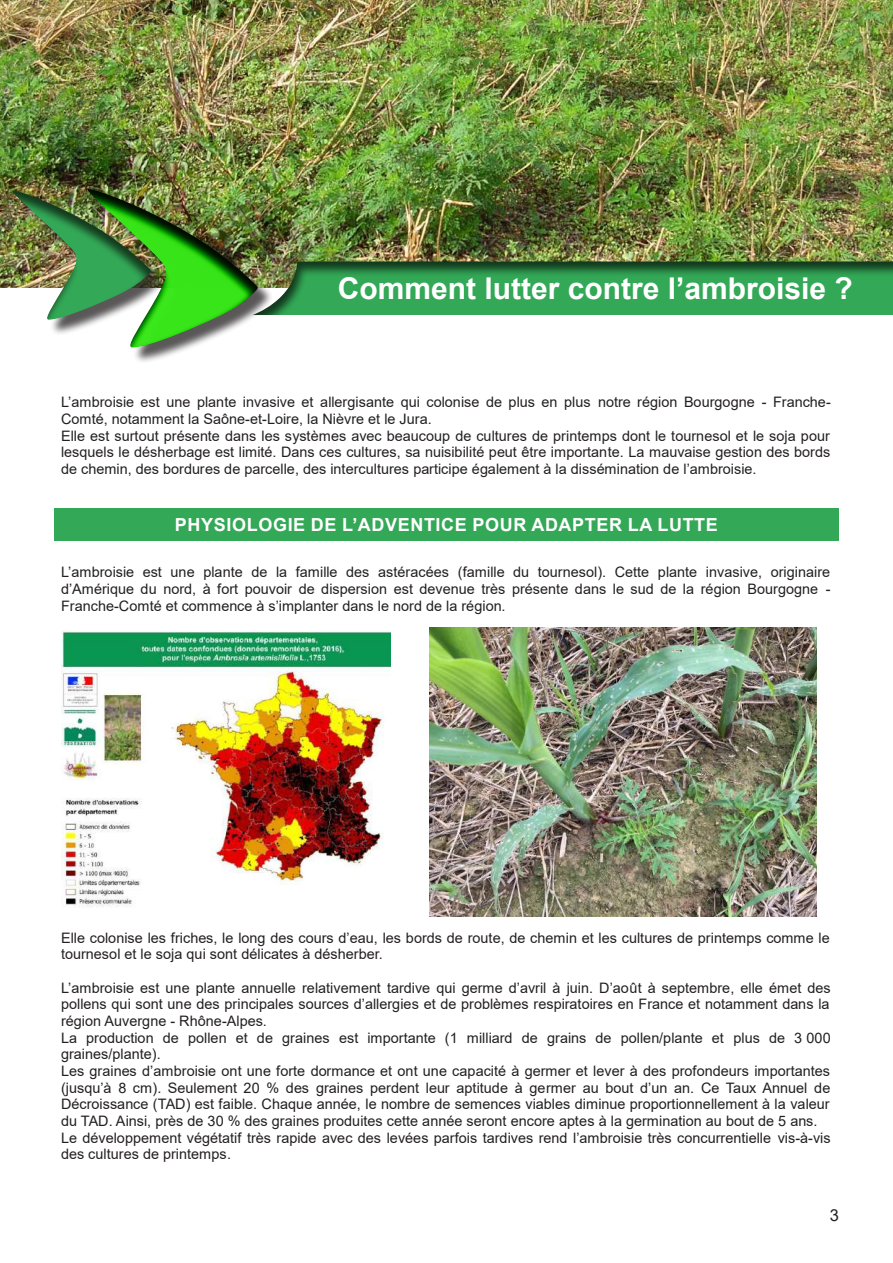
<style>
.page{position:relative;width:893px;height:1263px;background:#fff}
.page>*{position:absolute;margin:0;border:0;box-sizing:border-box;transform-origin:0 0}
.t1{font:700 30px "Arial";color:#fff}
.t2{font:700 18px "Arial";letter-spacing:.035em;color:#fff}
.t3{font:700 17.4px "Arial";color:#fff}
.t4{font:16.5px "Arial";color:#231f20}
.t5{font:14.4px/16.6px "Arial";color:#231f20}
.t6{font:14.4px/16.6px "Arial";color:#231f20}
.s1{font-style:inherit}
</style>
<div class="page">
<img style="left:0;top:0;width:893px;height:260px">
<div style="left:251px;top:260px;width:642px;height:56px;background:#231f20;opacity:.75"></div>
<img style="left:0;top:100px;width:269px;height:262px">
<div style="left:54px;top:508px;width:785px;height:33px;background:#33a957"></div>
<img style="left:61px;top:630px;width:330px;height:278px">
<img style="left:429px;top:627px;width:387px;height:289px">
<h1 class="t1" style="left:338px;top:267px;width:517px">Comment lutter contre l’ambroisie ?</h1>
<p class="t6" style="left:61px;top:394px;width:771px"><span class="s1">L’ambroisie est une plante invasive et allergisante qui colonise de plus en plus</span> notre région Bourgogne - Franche-Comté, notamment la Saône-et-Loire, la Nièvre et le Jura.<br>Elle est surtout présente dans les systèmes avec beaucoup de cultures de printemps dont le tournesol et le soja pour lesquels le désherbage est limité. Dans ces cultures, sa nuisibilité peut être importante. La mauvaise gestion des bords</p>
<p class="t5" style="left:61px;top:460px;width:697px">de chemin, des bordures de parcelle, des intercultures participe également à la dissémination de l’ambroisie.</p>
<p class="t3" style="left:196px;top:508px;width:501px"><span class="s1">PHYSIOLOGIE DE L’ADV</span>ENTICE POUR ADAPTER LA LUTTE</p>
<p class="t5" style="left:61px;top:564px;width:771px;text-align:justify">L’ambroisie est une plante de la famille des astéracées <span class="s1">(famille du tournesol). Cette plante invasive, originaire </span>d’Amérique du nord, à fort pouvoir de dispersion est devenue très présente dans le sud de la région Bourgogne <span class="s1">- Franche-</span>Comté et commence à s’implanter dans le nord de la région.</p>
<p class="t2" style="left:175px;top:512px;width:544px">PHYSIOLOGIE DE L’ADVENTICE POUR ADAPTER LA LUTTE</p>
<p class="t5" style="left:61px;top:929px;width:770px"><span class="s1">Elle</span> colonise les friches, le long des cours d’eau, les bords de route, de chemin et les cultures de printemps comme le <span class="s1">tournesol et le soja qui sont délicates à désherber.</span></p>
<p class="t5" style="left:61px;top:979px;width:771px">L’ambroisie est une plante annuelle relativement tardive qui germe d’avril à juin. D’ao<span class="s1">ût à septembre, elle émet des </span>pollens qui sont une des principales sources d’allergies et de problèmes respiratoires en France et notamment dans la</p>
<p class="t6" style="left:61px;top:1012px;width:771px">région Auvergne - Rhône-Alpes.<br>La production de pollen et de graines est importante (1 milliard de grains de pollen/plante et plus de 3 000 graines/plante).</p>
<p class="t5" style="left:61px;top:1062px;width:771px">Les graines d’ambroisie ont une forte dormance et ont une capacité à germer et lever à des profondeurs importantes (jusqu’à 8 cm). Seulement 20 % des graines perdent leur aptitude à germer au bout d’un an. Ce Taux Annuel de</p>
<p class="t6" style="left:61px;top:1096px;width:771px">Décroissance (TAD) est faible. Chaque année, le nombre de semences viables diminue proportionnellement à la valeur du TAD. Ainsi, près de 30 % des graines produites cette année seront encore aptes à la germination au bout de 5 ans.<br><span class="s1">Le développement végétatif très rapide avec des levées parfois tardives rend l’ambroisie très concurrentielle</span> vis-à-vis des cultures de printemps.</p>
<p class="t4" style="left:830px;top:1204px;width:11px">3</p>
</div>
